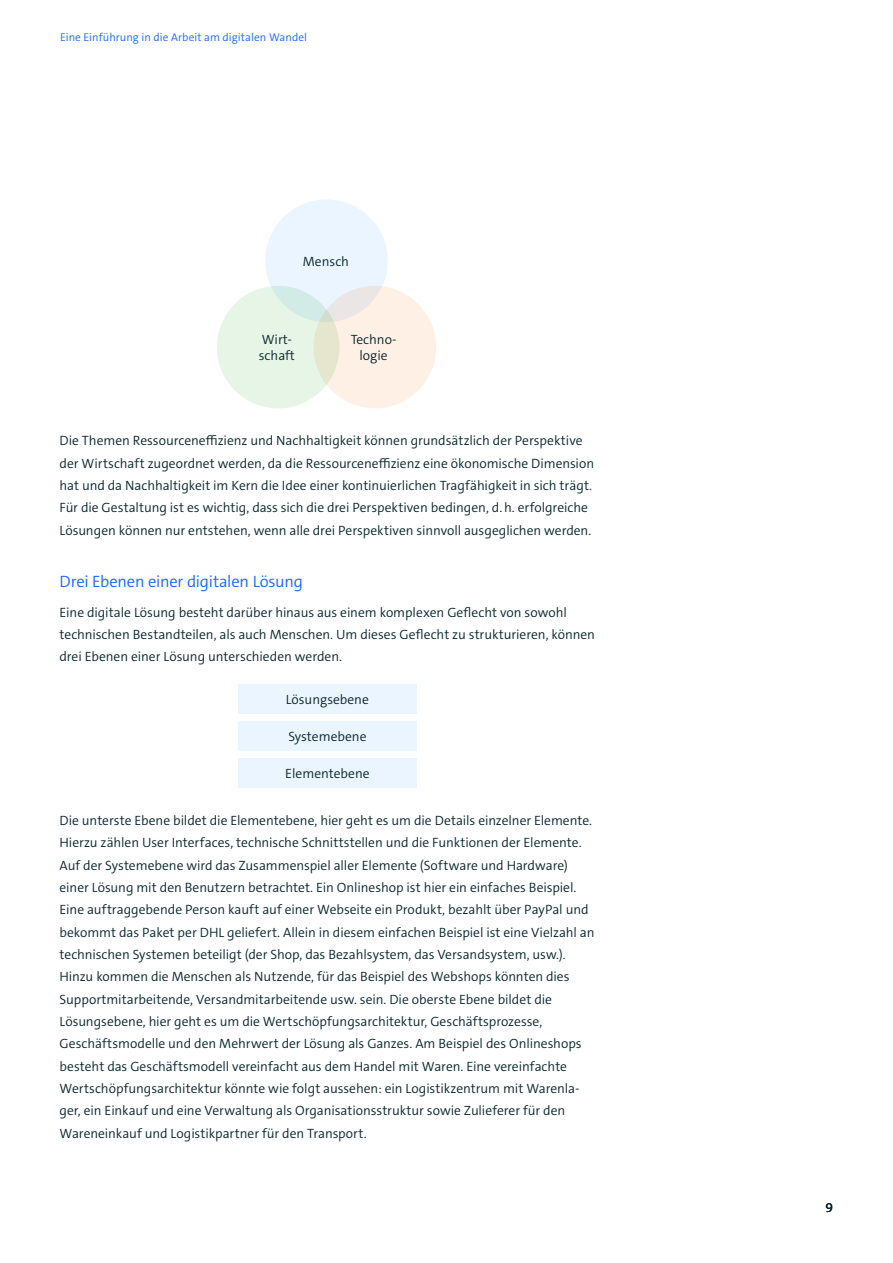
<style>
.page{position:relative;width:893px;height:1263px;background:#fff}
.page>*{position:absolute;margin:0;border:0;box-sizing:border-box;transform-origin:0 0}
.t1{font:300 16.5px "The Sans C4 s";letter-spacing:-.015em;color:#1964ff}
.t2{font:300 13.5px/22.4px "The Sans C4 s";letter-spacing:-.005em;color:#07262d}
.t3{font:300 11.25px "The Sans C4 s";letter-spacing:.005em;color:#1964ff}
</style>
<div class="page">
<div style="left:217px;top:286px;width:122px;height:122px;background:#e6f5e6;border-radius:50%"></div>
<div style="left:314px;top:286px;width:122px;height:122px;background:#fff0e6;border-radius:50%"></div>
<svg style="left:265px;top:199px;width:123px;height:123px;background:#e8f2fa"></svg>
<div style="left:238px;top:684px;width:179px;height:29px;background:#ebf5ff"></div>
<div style="left:238px;top:721px;width:179px;height:30px;background:#ebf5ff"></div>
<div style="left:238px;top:758px;width:179px;height:30px;background:#ebf5ff"></div>
<p class="t3" style="left:60px;top:30px;width:249px">Eine Einführung in die Arbeit am digitalen Wandel</p>
<p class="t2" style="left:303px;top:250px;width:48px">Mensch</p>
<p class="t2" style="left:259px;top:331px;width:38px;line-height:16.2px">Wirt&shy;schaft</p>
<p class="t2" style="left:351px;top:331px;width:47px;line-height:16.2px;text-align:center">Techno&shy;logie</p>
<p class="t2" style="left:60px;top:430px;width:536px">Die Themen Ressourceneffizienz und Nachhaltigkeit können grundsätzlich der Perspektive der Wirtschaft zugeordnet werden, da die Ressourceneffizienz eine ökonomische Dimension hat und da Nachhaltigkeit im Kern die Idee einer kontinuierlichen Tragfähigkeit in sich trägt.<br>Für die Gestaltung ist es wichtig, dass sich die drei Perspektiven bedingen, d.h. erfolgreiche Lösungen können nur entstehen, wenn alle drei Perspektiven sinnvoll ausgeglichen werden.</p>
<p class="t1" style="left:60px;top:571px;width:245px">Drei Ebenen einer digitalen Lösung</p>
<p class="t2" style="left:60px;top:601px;width:537px">Eine digitale Lösung besteht darüber hinaus aus einem komplexen Geflecht von sowohl technischen Bestandteilen, als auch Menschen. Um dieses Geflecht zu strukturieren, können drei Ebenen einer Lösung unterschieden werden.</p>
<p class="t2" style="left:286px;top:688px;width:84px">Lösungsebene</p>
<p class="t2" style="left:288px;top:725px;width:80px">Systemebene</p>
<p class="t2" style="left:285px;top:762px;width:86px">Elementebene</p>
<p class="t2" style="left:60px;top:809px;width:537px">Die unterste Ebene bildet die Elementebene, hier geht es um die Details einzelner Elemente.<br>Hierzu zählen User Interfaces, technische Schnittstellen und die Funktionen der Elemente.<br>Auf der Systemebene wird das Zusammenspiel aller Elemente (Software und Hardware) einer Lösung mit den Benutzern betrachtet. Ein Onlineshop ist hier ein einfaches Beispiel.<br>Eine auftraggebende Person kauft auf einer Webseite ein Produkt, bezahlt über PayPal und bekommt das Paket per DHL geliefert. Allein in diesem einfachen Beispiel ist eine Vielzahl an technischen Systemen beteiligt (der Shop, das Bezahlsystem, das Versandsystem, usw.).<br>Hinzu kommen die Menschen als Nutzende, für das Beispiel des Webshops könnten dies Supportmitarbeitende, Versandmitarbeitende usw. sein. Die oberste Ebene bildet die Lösungsebene, hier geht es um die Wertschöpfungsarchitektur, Geschäftsprozesse, Geschäftsmodelle und den Mehrwert der Lösung als Ganzes. Am Beispiel des Onlineshops besteht das Geschäftsmodell vereinfacht aus dem Handel mit Waren. Eine vereinfachte Wertschöpfungsarchitektur könnte wie folgt aussehen: ein Logistikzentrum mit Warenla&shy;ger, ein Einkauf und eine Verwaltung als Organisationsstruktur sowie Zulieferer für den Wareneinkauf und Logistikpartner für den Transport.</p>
<p class="t2" style="left:826px;top:1196px;width:9px">9</p>
</div>
